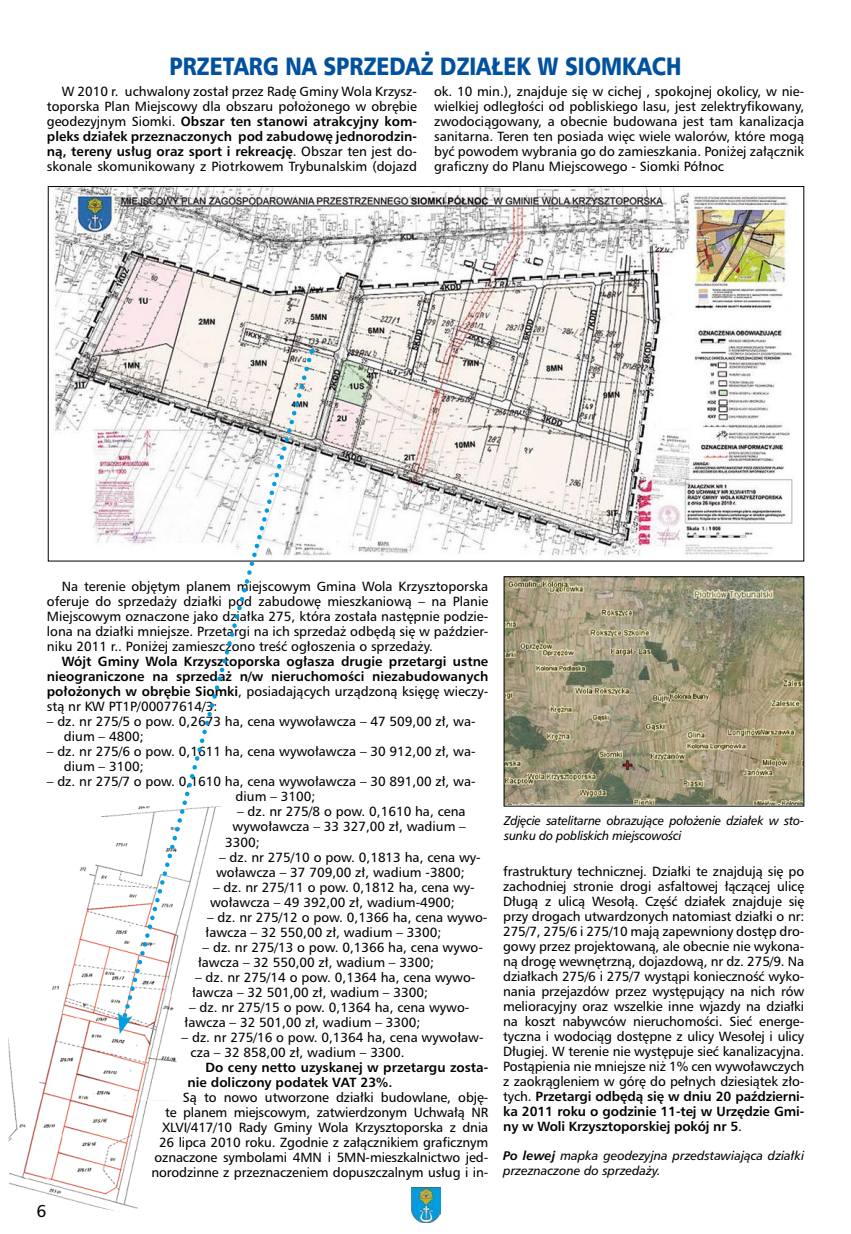
<style>
.page{position:relative;width:851px;height:1234px;background:#fff}
.page>*{position:absolute;margin:0;border:0;box-sizing:border-box;transform-origin:0 0}
.t1{font:24px "Humnst 777 Blk PL";color:#00519e;scale:.85 1}
.t2{font:16.5px "Humnst 777 PL";color:#000}
.t3{font:12.75px/15px "Humnst 777 PL";color:#000}
.t4{font:700 12.75px/15px "Humnst 777 PL";color:#000;text-align:justify}
.t5{font:italic 12px/15px "Humnst 777 PL";letter-spacing:-.015em;color:#000;scale:.96 1}
.t6{font:italic 12px/15px "Humnst 777 PL";letter-spacing:-.015em;color:#000}
.s1{font-weight:700}
.s2{font-weight:400}
</style>
<div class="page">
<img style="left:411px;top:1187px;width:29px;height:34px">
<img style="left:9px;top:814px;width:212px;height:397px">
<img style="left:54px;top:188px;width:739px;height:368px">
<img style="left:505px;top:578px;width:297px;height:226px">
<div style="left:503px;top:576px;width:301px;height:230px;border:1px solid #000"></div>
<svg style="left:119px;top:354px;width:196px;height:668px"></svg>
<svg style="left:118px;top:1011px;width:15px;height:22px"></svg>
<h1 class="t1" style="left:169px;top:50px;width:604px">PRZETARG NA SPRZEDAŻ DZIAŁEK W SIOMKACH</h1>
<p class="t3" style="left:47px;top:84px;width:371px;text-align:justify;text-indent:15px">W 2010 r. uchwalony został przez Radę Gminy Wola Krzysz&shy;toporska Plan Miejscowy dla obszaru położonego w obrębie geodezyjnym Siomki. <span class="s1">Obszar ten stanowi atrakcyjny kom&shy;pleks działek przeznaczonych pod zabudowę jednorodzin&shy;ną, tereny usług oraz sport i rekreację</span>. Obszar ten jest do&shy;skonale skomunikowany z Piotrkowem Trybunalskim (dojazd</p>
<p class="t3" style="left:434px;top:84px;width:371px;text-align:justify">ok. 10 min.), znajduje się w cichej , spokojnej okolicy, w nie&shy;wielkiej odległości od pobliskiego lasu, jest zelektryfikowany, zwodociągowany, a obecnie budowana jest tam kanalizacja sanitarna. Teren ten posiada więc wiele walorów, które mogą być powodem wybrania go do zamieszkania. Poniżej załącznik graficzny do Planu Miejscowego - Siomki Północ</p>
<p class="t3" style="left:47px;top:579px;width:443px;text-align:justify;text-indent:15px">Na terenie objętym planem miejscowym Gmina Wola Krzysztoporska oferuje do sprzedaży działki pod zabudowę mieszkaniową – na Planie Miejscowym oznaczone jako działka 275, która została następnie podzie&shy;lona na działki mniejsze. Przetargi na ich sprzedaż odbędą się w paździer&shy;niku 2011 r.. Poniżej zamieszczono treść ogłoszenia o sprzedaży.</p>
<p class="t4" style="left:47px;top:653px;width:443px;text-indent:15px">Wójt Gminy Wola Krzysztoporska ogłasza drugie przetargi ustne nieograniczone na sprzedaż n/w nieruchomości niezabudowanych położonych w obrębie Siomki<span class="s2">, posiadających urządzoną księgę wieczy&shy;stą nr KW PT1P/00077614/3:</span></p>
<p class="t3" style="left:64px;top:714px;width:413px;text-indent:-17px">– dz. nr 275/5 o pow. 0,2673 ha, cena wywoławcza – 47 509,00 zł, wa&shy;dium – 4800;</p>
<p class="t3" style="left:64px;top:744px;width:413px;text-indent:-17px">– dz. nr 275/6 o pow. 0,1611 ha, cena wywoławcza – 30 912,00 zł, wa&shy;dium – 3100;</p>
<p class="t3" style="left:235px;top:773px;width:241px;text-indent:-189px">– dz. nr 275/7 o pow. 0,1610 ha, cena wywoławcza – 30 891,00 zł, wa&shy;dium – 3100;</p>
<p class="t3" style="left:237px;top:803px;width:230px">– dz. nr 275/8 o pow. 0,1610 ha, cena</p>
<p class="t3" style="left:232px;top:818px;width:235px">wywoławcza – 33 327,00 zł, wadium –</p>
<p class="t3" style="left:225px;top:833px;width:36px">3300;</p>
<p class="t3" style="left:216px;top:848px;width:266px">– dz. nr 275/10 o pow. 0,1813 ha, cena wy&shy;woławcza – 37 709,00 zł, wadium -3800;</p>
<p class="t3" style="left:210px;top:878px;width:266px">– dz. nr 275/11 o pow. 0,1812 ha, cena wy&shy;woławcza – 49 392,00 zł, wadium-4900;</p>
<p class="t3" style="left:205px;top:908px;width:283px">– dz. nr 275/12 o pow. 0,1366 ha, cena wywo&shy;ławcza – 32 550,00 zł, wadium – 3300;</p>
<p class="t3" style="left:198px;top:938px;width:286px;text-indent:5px">– dz. nr 275/13 o pow. 0,1366 ha, cena wywo&shy;ławcza – 32 550,00 zł, wadium – 3300;</p>
<p class="t3" style="left:192px;top:968px;width:285px">– dz. nr 275/14 o pow. 0,1364 ha, cena wywo&shy;ławcza – 32 501,00 zł, wadium – 3300;</p>
<p class="t3" style="left:184px;top:998px;width:286px;text-indent:5px">– dz. nr 275/15 o pow. 0,1364 ha, cena wywo&shy;ławcza – 32 501,00 zł, wadium – 3300;</p>
<p class="t3" style="left:190px;top:1028px;width:294px;text-indent:-9px">– dz. nr 275/16 o pow. 0,1364 ha, cena wywoław&shy;cza – 32 858,00 zł, wadium – 3300.</p>
<p class="t4" style="left:187px;top:1058px;width:302px;text-indent:18px">Do ceny netto uzyskanej w przetargu zosta&shy;nie doliczony podatek VAT 23%.</p>
<p class="t3" style="left:151px;top:1088px;width:338px;text-align:right">Są to nowo utworzone działki budowlane, obję-<br>te planem miejscowym, zatwierdzonym Uchwałą NR XLVI/417/10 Rady Gminy Wola Krzysztoporska z dnia 26 lipca 2010 roku. Zgodnie z załącznikiem graficznym oznaczone symbolami 4MN i 5MN-mieszkalnictwo jed&shy;norodzinne z przeznaczeniem dopuszczalnym usług i in-</p>
<p class="t2" style="left:37px;top:1200px;width:11px">6</p>
<p class="t5" style="left:504px;top:812px;width:314px">Zdjęcie satelitarne obrazujące położenie działek w sto&shy;sunku do pobliskich miejscowości</p>
<p class="t3" style="left:503px;top:863px;width:302px;text-align:justify">frastruktury technicznej. Działki te znajdują się po zachodniej stronie drogi asfaltowej łączącej ulicę Długą z ulicą Wesołą. Część działek znajduje się przy drogach utwardzonych natomiast działki o nr:<br>275/7, 275/6 i 275/10 mają zapewniony dostęp dro&shy;gowy przez projektowaną, ale obecnie nie wykona&shy;ną drogę wewnętrzną, dojazdową, nr dz. 275/9. Na działkach 275/6 i 275/7 wystąpi konieczność wyko&shy;nania przejazdów przez występujący na nich rów melioracyjny oraz wszelkie inne wjazdy na działki na koszt nabywców nieruchomości. Sieć energe&shy;tyczna i wodociąg dostępne z ulicy Wesołej i ulicy Długiej. W terenie nie występuje sieć kanalizacyjna.<br>Postąpienia nie mniejsze niż 1% cen wywoławczych z zaokrągleniem w górę do pełnych dziesiątek zło&shy;tych. <span class="s1">Przetargi odbędą się w dniu 20 październi&shy;ka 2011 roku o godzinie 11-tej w Urzędzie Gmi&shy;ny w Woli Krzysztoporskiej pokój nr 5</span>.</p>
<p class="t6" style="left:503px;top:1147px;width:302px"><span class="s1">Po lewej</span> mapka geodezyjna przedstawiająca działki przeznaczone do sprzedaży.</p>
</div>
